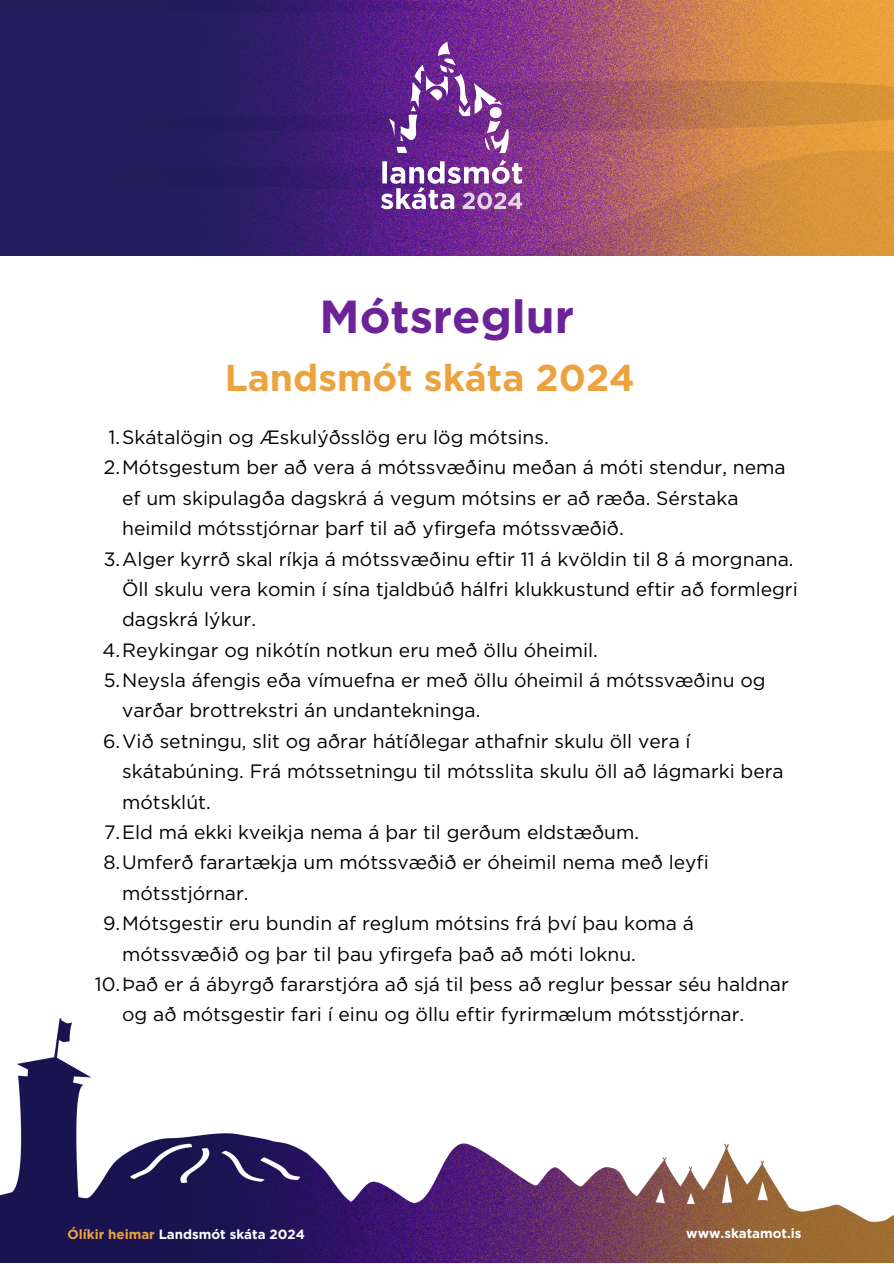
<style>
.page{position:relative;width:894px;height:1264px;background:#fff}
.page>*{position:absolute;margin:0;border:0;box-sizing:border-box;transform-origin:0 0}
.t1{font:700 46.35px "Gotham";color:#6d2299}
.t2{font:700 37.35px "Gotham";color:#eca23f}
.t3{font:19.35px/30.3px "Gotham";color:#000}
.t4{font:700 13.35px "Gotham";color:#fff}
.s1{color:#eca33f}
</style>
<div class="page">
<img style="left:0;top:0;width:893px;height:255px">
<img style="left:378px;top:26px;width:147px;height:198px">
<img style="left:0;top:1018px;width:893px;height:244px">
<p class="t1" style="left:319px;top:296px;width:256px">Mótsreglur</p>
<p class="t2" style="left:225px;top:361px;width:411px">Landsmót skáta 2024</p>
<p class="t3" style="left:109px;top:422px;width:441px">1.Skátalögin og Æskulýðsslög eru lög mótsins.</p>
<p class="t3" style="left:122px;top:452px;width:664px;text-indent:-18px">2.Mótsgestum ber að vera á mótssvæðinu meðan á móti stendur, nema ef um skipulagða dagskrá á vegum mótsins er að ræða. Sérstaka heimild mótsstjórnar þarf til að yfirgefa mótssvæðið.</p>
<p class="t3" style="left:122px;top:543px;width:677px;text-indent:-18px">3.Alger kyrrð skal ríkja á mótssvæðinu eftir 11 á kvöldin til 8 á morgnana.<br>Öll skulu vera komin í sína tjaldbúð hálfri klukkustund eftir að formlegri dagskrá lýkur.</p>
<p class="t3" style="left:102px;top:634px;width:496px">4.Reykingar og nikótín notkun eru með öllu óheimil.</p>
<p class="t3" style="left:122px;top:665px;width:645px;text-indent:-18px">5.Neysla áfengis eða vímuefna er með öllu óheimil á mótssvæðinu og varðar brottrekstri án undantekninga.</p>
<p class="t3" style="left:122px;top:725px;width:663px;text-indent:-19px">6.Við setningu, slit og aðrar hátíðlegar athafnir skulu öll vera í skátabúning. Frá mótssetningu til mótsslita skulu öll að lágmarki bera mótsklút.</p>
<p class="t3" style="left:104px;top:817px;width:536px">7.Eld má ekki kveikja nema á þar til gerðum eldstæðum.</p>
<p class="t3" style="left:122px;top:847px;width:588px;text-indent:-19px">8.Umferð farartækja um mótssvæðið er óheimil nema með leyfi mótsstjórnar.</p>
<p class="t3" style="left:122px;top:908px;width:573px;text-indent:-19px">9.Mótsgestir eru bundin af reglum mótsins frá því þau koma á mótssvæðið og þar til þau yfirgefa það að móti loknu.</p>
<p class="t3" style="left:122px;top:968px;width:668px;text-indent:-27px">10.Það er á ábyrgð fararstjóra að sjá til þess að reglur þessar séu haldnar og að mótsgestir fari í einu og öllu eftir fyrirmælum mótsstjórnar.</p>
<h2 class="t4" style="left:67px;top:1227px;width:239px"><span class="s1">Ólíkir heimar</span> Landsmót skáta 2024</h2>
<p class="t4" style="left:686px;top:1227px;width:117px">www.skatamot.is</p>
</div>
